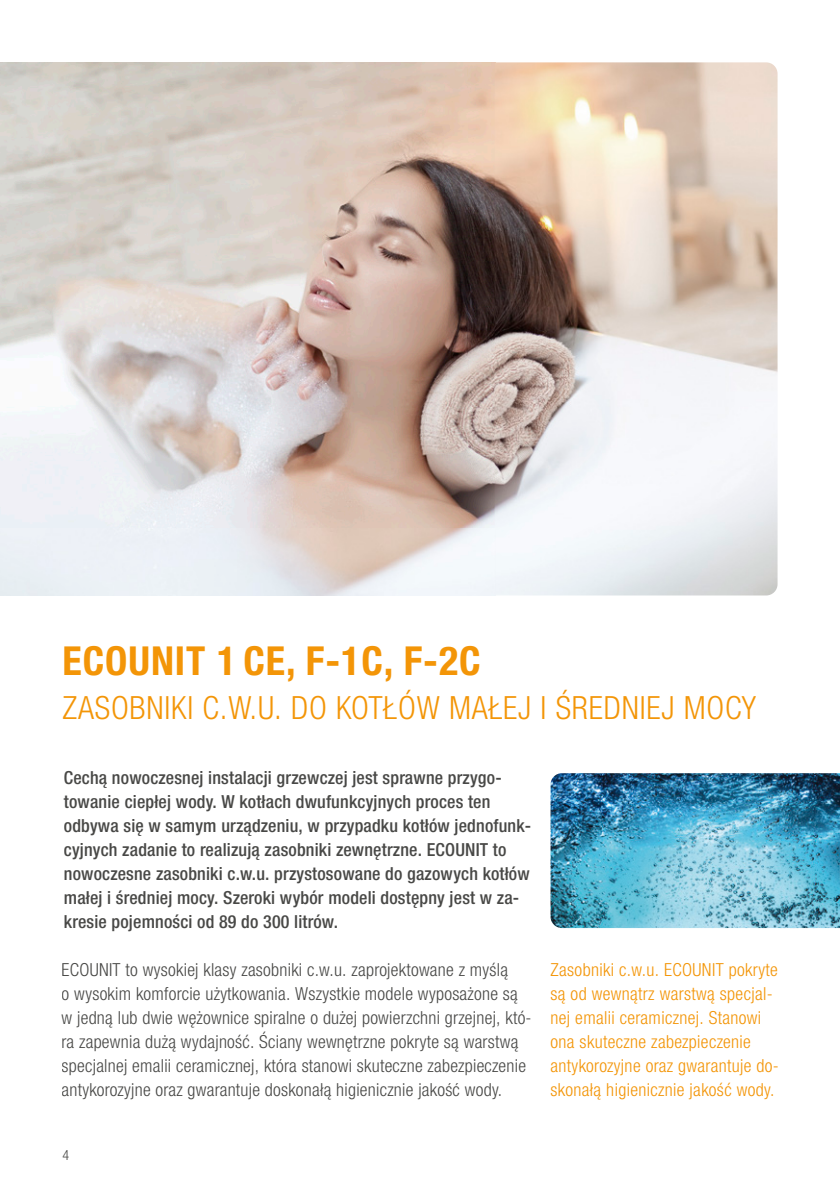
<style>
.page{position:relative;width:840px;height:1191px;background:#fff}
.page>*{position:absolute;margin:0;border:0;box-sizing:border-box;transform-origin:0 0}
.t1{font:700 condensed 40px "Helvetica Neue LTW1 G";letter-spacing:.025em;color:#f39507}
.t2{font:300 condensed 32px "Helvetica Neue LTW1 G";letter-spacing:.025em;color:#f39507}
.t3{font:300 condensed 18px/24px "Helvetica Neue LTW1 G";letter-spacing:.015em;color:#484846}
.t4{font:500 condensed 18px/24px "Helvetica Neue LTW1 G";letter-spacing:.01em;color:#484846}
.t5{font:300 condensed 18px/24px "Helvetica Neue LTW1 G";letter-spacing:.02em;color:#f39507}
.t6{font:300 condensed 14px "Helvetica Neue LTW1 G";color:#484846}
</style>
<div class="page">
<img style="left:0;top:62px;width:777px;height:533px">
<img style="left:550px;top:773px;width:289px;height:155px">
<h1 class="t1" style="left:62px;top:637px;width:419px">ECOUNIT 1 CE, F-1C, F-2C</h1>
<h2 class="t2" style="left:62px;top:689px;width:694px">ZASOBNIKI C.W.U. DO KOTŁÓW MAŁEJ I ŚREDNIEJ MOCY</h2>
<p class="t4" style="left:64px;top:765px;width:468px">Cechą nowoczesnej instalacji grzewczej jest sprawne przygo&shy;towanie ciepłej wody. W kotłach dwufunkcyjnych proces ten odbywa się w samym urządzeniu, w przypadku kotłów jednofunk&shy;cyjnych zadanie to realizują zasobniki zewnętrzne. ECOUNIT to nowoczesne zasobniki c.w.u. przystosowane do gazowych kotłów małej i średniej mocy. Szeroki wybór modeli dostępny jest w za&shy;kresie pojemności od 89 do 300 litrów.</p>
<p class="t3" style="left:62px;top:958px;width:471px">ECOUNIT to wysokiej klasy zasobniki c.w.u. zaprojektowane z myślą<br>o wysokim komforcie użytkowania. Wszystkie modele wyposażone są w jedną lub dwie wężownice spiralne o dużej powierzchni grzejnej, któ&shy;ra zapewnia dużą wydajność. Ściany wewnętrzne pokryte są warstwą specjalnej emalii ceramicznej, która stanowi skuteczne zabezpieczenie antykorozyjne oraz gwarantuje doskonałą higienicznie jakość wody.</p>
<p class="t5" style="left:550px;top:958px;width:230px">Zasobniki c.w.u. ECOUNIT pokryte są od wewnątrz warstwą specjal&shy;nej emalii ceramicznej. Stanowi ona skuteczne zabezpieczenie antykorozyjne oraz gwarantuje do&shy;skonałą higienicznie jakość wody.</p>
<p class="t6" style="left:62px;top:1146px;width:8px">4</p>
</div>
